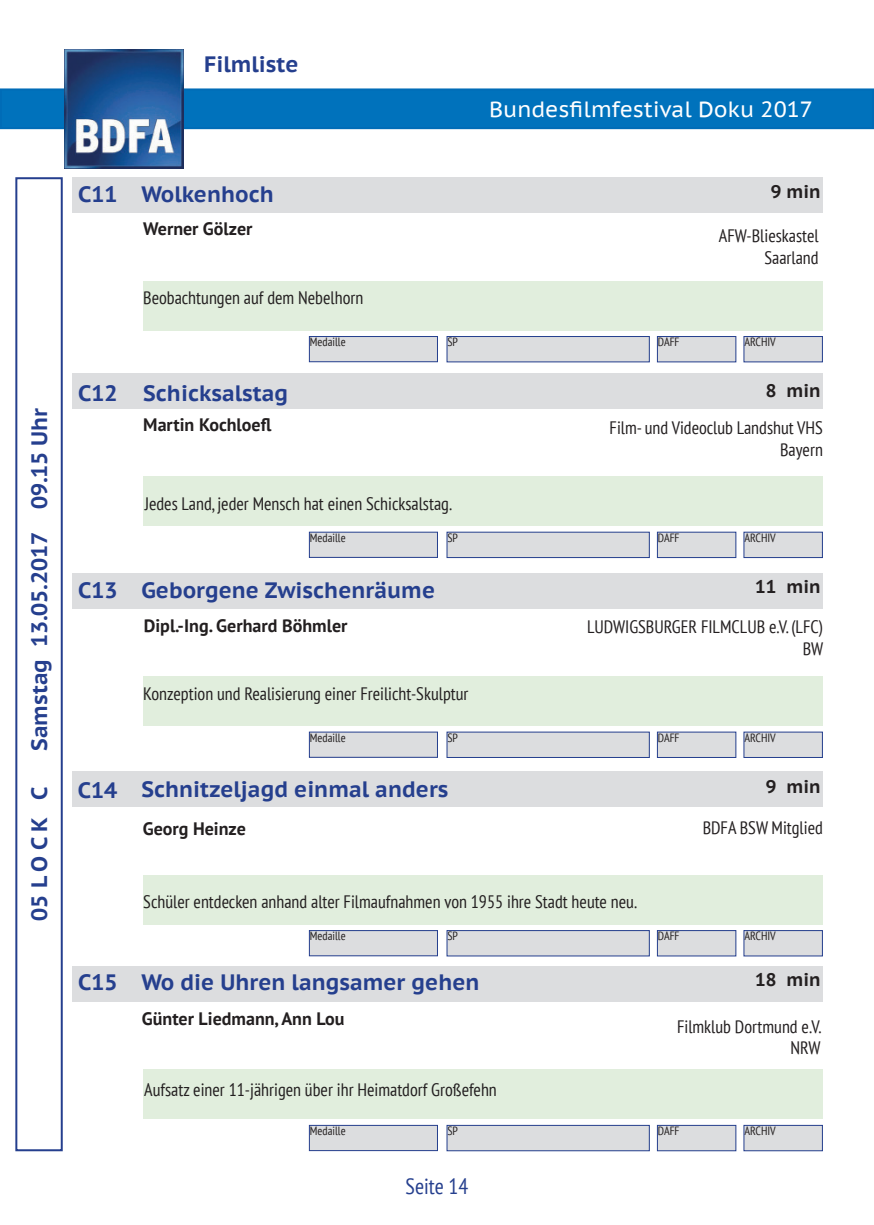
<style>
.page{position:relative;width:874px;height:1225px;background:#fff}
.page>*{position:absolute;margin:0;border:0;box-sizing:border-box;transform-origin:0 0}
.t1{font:700 22.2px "PT Sans Caption";color:#253f8e}
.t2{font:22px "PT Sans Caption";color:#fff}
.t3{font:condensed 22px "PT Sans";color:#253f8e}
.t4{font:700 18.2px "PT Sans Caption";color:#231f20}
.t5{font:condensed 18px "PT Sans";color:#231f20}
.t6{font:700 18px "PT Sans";color:#231f20}
.t7{font:condensed 12px "PT Sans";color:#231f20}
</style>
<div class="page">
<div style="left:1px;top:89px;width:871px;height:39px;background:#0072bc"></div>
<div style="left:0;top:88px;width:873px;height:41px;border:2px solid #006cb7"></div>
<img style="left:65px;top:49px;width:119px;height:119px">
<div style="left:657px;top:336px;width:78px;height:26px;background:#dcdddf"></div>
<div style="left:656px;top:336px;width:80px;height:26px;border:1px solid #253f8e"></div>
<div style="left:309px;top:336px;width:128px;height:26px;background:#dcdddf"></div>
<div style="left:309px;top:336px;width:129px;height:26px;border:1px solid #253f8e"></div>
<div style="left:447px;top:336px;width:202px;height:26px;background:#dcdddf"></div>
<div style="left:446px;top:336px;width:203px;height:26px;border:1px solid #253f8e"></div>
<div style="left:743px;top:336px;width:79px;height:26px;background:#dcdddf"></div>
<div style="left:743px;top:336px;width:79px;height:26px;border:1px solid #253f8e"></div>
<div style="left:72px;top:177px;width:750px;height:36px;background:#dcdddf"></div>
<div style="left:143px;top:281px;width:679px;height:49px;background:#e1eedd"></div>
<div style="left:657px;top:1125px;width:78px;height:25px;background:#dcdddf"></div>
<div style="left:656px;top:1124px;width:80px;height:27px;border:1px solid #253f8e"></div>
<div style="left:309px;top:1125px;width:128px;height:25px;background:#dcdddf"></div>
<div style="left:309px;top:1124px;width:129px;height:27px;border:1px solid #253f8e"></div>
<div style="left:447px;top:1125px;width:202px;height:25px;background:#dcdddf"></div>
<div style="left:446px;top:1124px;width:203px;height:27px;border:1px solid #253f8e"></div>
<div style="left:743px;top:1125px;width:79px;height:25px;background:#dcdddf"></div>
<div style="left:743px;top:1124px;width:79px;height:27px;border:1px solid #253f8e"></div>
<div style="left:72px;top:966px;width:750px;height:35px;background:#dcdddf"></div>
<div style="left:143px;top:1069px;width:679px;height:50px;background:#e1eedd"></div>
<div style="left:657px;top:532px;width:78px;height:25px;background:#dcdddf"></div>
<div style="left:656px;top:531px;width:80px;height:27px;border:1px solid #253f8e"></div>
<div style="left:309px;top:532px;width:128px;height:25px;background:#dcdddf"></div>
<div style="left:309px;top:531px;width:129px;height:27px;border:1px solid #253f8e"></div>
<div style="left:447px;top:532px;width:202px;height:25px;background:#dcdddf"></div>
<div style="left:446px;top:531px;width:203px;height:27px;border:1px solid #253f8e"></div>
<div style="left:743px;top:532px;width:79px;height:25px;background:#dcdddf"></div>
<div style="left:743px;top:531px;width:79px;height:27px;border:1px solid #253f8e"></div>
<div style="left:72px;top:373px;width:750px;height:35px;background:#dcdddf"></div>
<div style="left:143px;top:476px;width:679px;height:50px;background:#e1eedd"></div>
<div style="left:657px;top:930px;width:78px;height:26px;background:#dcdddf"></div>
<div style="left:656px;top:930px;width:80px;height:26px;border:1px solid #253f8e"></div>
<div style="left:309px;top:930px;width:128px;height:25px;background:#dcdddf"></div>
<div style="left:309px;top:930px;width:129px;height:26px;border:1px solid #253f8e"></div>
<div style="left:447px;top:930px;width:202px;height:26px;background:#dcdddf"></div>
<div style="left:446px;top:930px;width:203px;height:26px;border:1px solid #253f8e"></div>
<div style="left:743px;top:930px;width:79px;height:26px;background:#dcdddf"></div>
<div style="left:743px;top:930px;width:79px;height:26px;border:1px solid #253f8e"></div>
<div style="left:72px;top:771px;width:750px;height:35px;background:#dcdddf"></div>
<div style="left:143px;top:874px;width:679px;height:50px;background:#e1eedd"></div>
<div style="left:657px;top:732px;width:78px;height:25px;background:#dcdddf"></div>
<div style="left:656px;top:731px;width:80px;height:27px;border:1px solid #253f8e"></div>
<div style="left:309px;top:732px;width:128px;height:25px;background:#dcdddf"></div>
<div style="left:309px;top:731px;width:129px;height:27px;border:1px solid #253f8e"></div>
<div style="left:447px;top:732px;width:202px;height:25px;background:#dcdddf"></div>
<div style="left:446px;top:731px;width:203px;height:27px;border:1px solid #253f8e"></div>
<div style="left:743px;top:732px;width:79px;height:25px;background:#dcdddf"></div>
<div style="left:743px;top:731px;width:79px;height:27px;border:1px solid #253f8e"></div>
<div style="left:72px;top:573px;width:750px;height:35px;background:#dcdddf"></div>
<div style="left:143px;top:676px;width:679px;height:50px;background:#e1eedd"></div>
<div style="left:15px;top:177px;width:48px;height:974px;border:2px solid #253f8e"></div>
<p class="t1" style="left:204px;top:50px;width:96px">Filmliste</p>
<p class="t2" style="left:489px;top:95px;width:325px">Bundesfilmfestival Doku 2017</p>
<p class="t1" style="left:25px;top:751px;width:344px;rotate:-90deg">Samstag 13.05.2017 09.15 Uhr</p>
<p class="t1" style="left:25px;top:920px;width:135px;rotate:-90deg">05 L O C K C</p>
<p class="t1" style="left:78px;top:180px;width:41px">C11</p>
<p class="t1" style="left:141px;top:180px;width:134px">Wolkenhoch</p>
<p class="t4" style="left:770px;top:179px;width:51px">9 min</p>
<p class="t6" style="left:143px;top:216px;width:111px">Werner Gölzer</p>
<p class="t5" style="left:718px;top:224px;width:101px">AFW-Blieskastel</p>
<p class="t5" style="left:764px;top:246px;width:56px">Saarland</p>
<p class="t5" style="left:143px;top:286px;width:221px">Beobachtungen auf dem Nebelhorn</p>
<p class="t7" style="left:310px;top:334px;width:37px">Medaille</p>
<p class="t7" style="left:447px;top:334px;width:12px">SP</p>
<p class="t7" style="left:657px;top:334px;width:23px">DAFF</p>
<p class="t7" style="left:744px;top:334px;width:33px">ARCHIV</p>
<p class="t1" style="left:78px;top:379px;width:41px">C12</p>
<p class="t1" style="left:143px;top:379px;width:146px">Schicksalstag</p>
<p class="t4" style="left:765px;top:378px;width:56px">8 min</p>
<p class="t6" style="left:143px;top:413px;width:130px">Martin Kochloefl</p>
<p class="t5" style="left:609px;top:416px;width:215px">Film- und Videoclub Landshut VHS</p>
<p class="t5" style="left:779px;top:438px;width:44px">Bayern</p>
<p class="t5" style="left:145px;top:492px;width:308px">Jedes Land, jeder Mensch hat einen Schicksalstag.</p>
<p class="t7" style="left:310px;top:530px;width:37px">Medaille</p>
<p class="t7" style="left:447px;top:530px;width:12px">SP</p>
<p class="t7" style="left:657px;top:530px;width:23px">DAFF</p>
<p class="t7" style="left:744px;top:530px;width:33px">ARCHIV</p>
<p class="t1" style="left:78px;top:575px;width:41px">C13</p>
<p class="t1" style="left:141px;top:575px;width:295px">Geborgene Zwischenräume</p>
<p class="t4" style="left:755px;top:575px;width:67px">11 min</p>
<p class="t6" style="left:144px;top:613px;width:205px">Dipl.-Ing. Gerhard Böhmler</p>
<p class="t5" style="left:586px;top:615px;width:237px">LUDWIGSBURGER FILMCLUB e.V. (LFC)</p>
<p class="t5" style="left:802px;top:637px;width:22px">BW</p>
<p class="t5" style="left:143px;top:682px;width:326px">Konzeption und Realisierung einer Freilicht-Skulptur</p>
<p class="t7" style="left:310px;top:729px;width:37px">Medaille</p>
<p class="t7" style="left:447px;top:729px;width:12px">SP</p>
<p class="t7" style="left:657px;top:729px;width:23px">DAFF</p>
<p class="t7" style="left:744px;top:729px;width:33px">ARCHIV</p>
<p class="t1" style="left:78px;top:775px;width:41px">C14</p>
<p class="t1" style="left:141px;top:774px;width:308px">Schnitzeljagd einmal anders</p>
<p class="t4" style="left:765px;top:774px;width:56px">9 min</p>
<p class="t5" style="left:702px;top:816px;width:122px">BDFA BSW Mitglied</p>
<p class="t6" style="left:143px;top:817px;width:104px">Georg Heinze</p>
<p class="t5" style="left:143px;top:890px;width:495px">Schüler entdecken anhand alter Filmaufnahmen von 1955 ihre Stadt heute neu.</p>
<p class="t7" style="left:310px;top:928px;width:37px">Medaille</p>
<p class="t7" style="left:447px;top:928px;width:12px">SP</p>
<p class="t7" style="left:657px;top:928px;width:23px">DAFF</p>
<p class="t7" style="left:744px;top:928px;width:33px">ARCHIV</p>
<p class="t1" style="left:78px;top:967px;width:41px">C15</p>
<p class="t1" style="left:141px;top:967px;width:339px">Wo die Uhren langsamer gehen</p>
<p class="t6" style="left:142px;top:1006px;width:204px">Günter Liedmann, Ann Lou</p>
<p class="t4" style="left:755px;top:967px;width:67px">18 min</p>
<p class="t5" style="left:676px;top:1014px;width:146px">Filmklub Dortmund e.V.</p>
<p class="t5" style="left:790px;top:1036px;width:31px">NRW</p>
<p class="t5" style="left:144px;top:1078px;width:354px">Aufsatz einer 11-jährigen über ihr Heimatdorf Großefehn</p>
<p class="t7" style="left:310px;top:1123px;width:37px">Medaille</p>
<p class="t7" style="left:447px;top:1123px;width:12px">SP</p>
<p class="t7" style="left:657px;top:1123px;width:23px">DAFF</p>
<p class="t7" style="left:744px;top:1123px;width:33px">ARCHIV</p>
<p class="t3" style="left:405px;top:1172px;width:64px">Seite 14</p>
</div>
